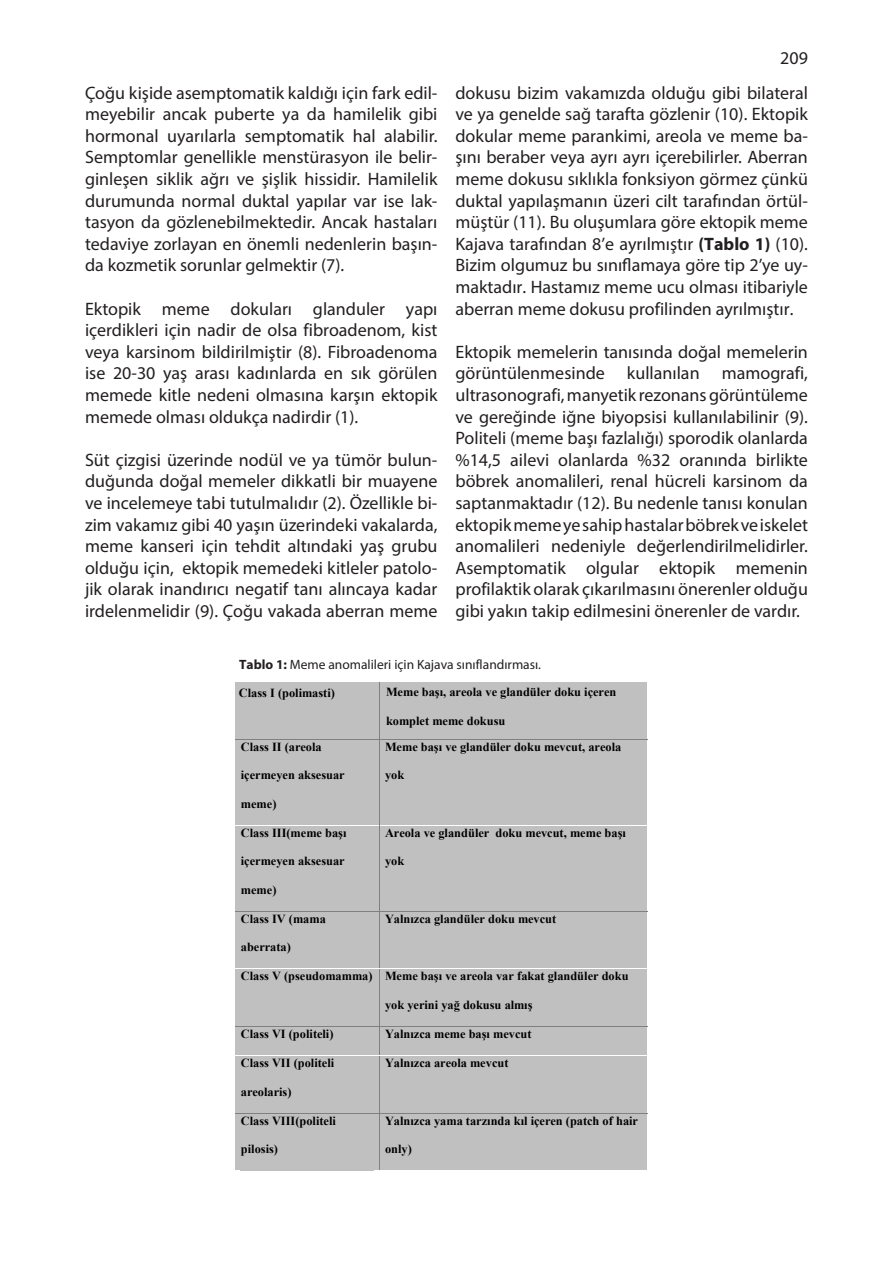
<style>
.page{position:relative;width:893px;height:1263px;background:#fff}
.page>*{position:absolute;margin:0;border:0;box-sizing:border-box;transform-origin:0 0}
.t1{font:18px/21.6px "Myriad Pro";color:#231f20;text-align:justify}
.t2{font:13.5px "Myriad Pro";color:#231f20}
.t3{font:700 12.3px "Times New Roman";color:#000}
.s1{font-weight:700}
</style>
<div class="page">
<div style="left:235px;top:682px;width:144px;height:57px;background:#c0c0c0"></div>
<div style="left:379px;top:682px;width:268px;height:57px;background:#c0c0c0"></div>
<hr style="left:379px;top:682px;width:1px;height:57px;background:#808080">
<div style="left:235px;top:739px;width:144px;height:86px;background:#c0c0c0"></div>
<div style="left:379px;top:739px;width:268px;height:86px;background:#c0c0c0"></div>
<hr style="left:235px;top:739px;width:144px;height:1px;background:#808080">
<hr style="left:380px;top:739px;width:267px;height:1px;background:#808080">
<hr style="left:379px;top:739px;width:1px;height:86px;background:#808080">
<div style="left:235px;top:825px;width:144px;height:86px;background:#c0c0c0"></div>
<div style="left:379px;top:825px;width:268px;height:86px;background:#c0c0c0"></div>
<hr style="left:235px;top:825px;width:144px;height:1px;background:#fff">
<hr style="left:380px;top:825px;width:267px;height:1px;background:#fff">
<hr style="left:379px;top:825px;width:1px;height:86px;background:#808080">
<div style="left:235px;top:911px;width:144px;height:57px;background:#c0c0c0"></div>
<div style="left:379px;top:911px;width:268px;height:57px;background:#c0c0c0"></div>
<hr style="left:235px;top:911px;width:144px;height:1px;background:#808080">
<hr style="left:380px;top:911px;width:267px;height:1px;background:#808080">
<hr style="left:379px;top:911px;width:1px;height:57px;background:#808080">
<div style="left:235px;top:969px;width:144px;height:57px;background:#c0c0c0"></div>
<div style="left:379px;top:969px;width:268px;height:57px;background:#c0c0c0"></div>
<hr style="left:379px;top:969px;width:1px;height:57px;background:#808080">
<div style="left:235px;top:1027px;width:144px;height:28px;background:#c0c0c0"></div>
<div style="left:379px;top:1027px;width:268px;height:28px;background:#c0c0c0"></div>
<hr style="left:235px;top:1026px;width:144px;height:1px;background:#808080">
<hr style="left:380px;top:1026px;width:267px;height:1px;background:#808080">
<div style="left:235px;top:1056px;width:144px;height:57px;background:#c0c0c0"></div>
<div style="left:379px;top:1056px;width:268px;height:57px;background:#c0c0c0"></div>
<svg style="left:379px;top:1026px;width:1px;height:29px"></svg>
<hr style="left:379px;top:1056px;width:1px;height:57px;background:#808080">
<div style="left:235px;top:1113px;width:144px;height:57px;background:#c0c0c0"></div>
<div style="left:379px;top:1113px;width:268px;height:57px;background:#c0c0c0"></div>
<hr style="left:235px;top:1113px;width:144px;height:1px;background:#808080">
<hr style="left:380px;top:1113px;width:267px;height:1px;background:#808080">
<hr style="left:379px;top:1113px;width:1px;height:57px;background:#808080">
<p class="t1" style="left:780px;top:47px;width:29px">209</p>
<p class="t1" style="left:85px;top:81px;width:354px">Çoğu kişide asemptomatik kaldığı için fark edil&shy;meyebilir ancak puberte ya da hamilelik gibi hormonal uyarılarla semptomatik hal alabilir.<br>Semptomlar genellikle menstürasyon ile belir&shy;ginleşen siklik ağrı ve şişlik hissidir. Hamilelik durumunda normal duktal yapılar var ise lak&shy;tasyon da gözlenebilmektedir. Ancak hastaları tedaviye zorlayan en önemli nedenlerin başın&shy;da kozmetik sorunlar gelmektir (7).</p>
<p class="t1" style="left:85px;top:297px;width:354px">Ektopik meme dokuları glanduler yapı içerdikleri için nadir de olsa fibroadenom, kist veya karsinom bildirilmiştir (8). Fibroadenoma ise 20-30 yaş arası kadınlarda en sık görülen memede kitle nedeni olmasına karşın ektopik memede olması oldukça nadirdir (1).</p>
<p class="t1" style="left:85px;top:449px;width:354px">Süt çizgisi üzerinde nodül ve ya tümör bulun&shy;duğunda doğal memeler dikkatli bir muayene ve incelemeye tabi tutulmalıdır (2). Özellikle bi&shy;zim vakamız gibi 40 yaşın üzerindeki vakalarda, meme kanseri için tehdit altındaki yaş grubu olduğu için, ektopik memedeki kitleler patolo&shy;jik olarak inandırıcı negatif tanı alıncaya kadar irdelenmelidir (9). Çoğu vakada aberran meme</p>
<p class="t1" style="left:455px;top:81px;width:354px">dokusu bizim vakamızda olduğu gibi bilateral ve ya genelde sağ tarafta gözlenir (10). Ektopik dokular meme parankimi, areola ve meme ba&shy;şını beraber veya ayrı ayrı içerebilirler. Aberran meme dokusu sıklıkla fonksiyon görmez çünkü duktal yapılaşmanın üzeri cilt tarafından örtül&shy;müştür (11). Bu oluşumlara göre ektopik meme Kajava tarafından 8’e ayrılmıştır <span class="s1">(Tablo 1)</span> (10).<br>Bizim olgumuz bu sınıflamaya göre tip 2’ye uy&shy;maktadır. Hastamız meme ucu olması itibariyle aberran meme dokusu profilinden ayrılmıştır.</p>
<p class="t1" style="left:455px;top:341px;width:354px">Ektopik memelerin tanısında doğal memelerin görüntülenmesinde kullanılan mamografi, ultrasonografi, manyetik rezonans görüntüleme ve gereğinde iğne biyopsisi kullanılabilinir (9).<br>Politeli (meme başı fazlalığı) sporodik olanlarda %14,5 ailevi olanlarda %32 oranında birlikte böbrek anomalileri, renal hücreli karsinom da saptanmaktadır (12). Bu nedenle tanısı konulan ektopik meme ye sahip hastalar böbrek ve iskelet anomalileri nedeniyle değerlendirilmelidirler.<br>Asemptomatik olgular ektopik memenin profilaktik olarak çıkarılmasını önerenler olduğu gibi yakın takip edilmesini önerenler de vardır.</p>
<p class="t2" style="left:239px;top:656px;width:303px"><span class="s1">Tablo 1:</span> Meme anomalileri için Kajava sınıflandırması.</p>
<p class="t3" style="left:239px;top:684px;width:98px">Class I (polimasti)</p>
<p class="t3" style="left:386px;top:683px;width:232px">Meme başı, areola ve glandüler doku içeren</p>
<p class="t3" style="left:386px;top:711px;width:121px">komplet meme dokusu</p>
<p class="t3" style="left:241px;top:738px;width:82px">Class II (areola</p>
<p class="t3" style="left:241px;top:766px;width:105px">içermeyen aksesuar</p>
<p class="t3" style="left:241px;top:795px;width:37px">meme)</p>
<p class="t3" style="left:385px;top:738px;width:238px">Meme başı ve glandüler doku mevcut, areola</p>
<p class="t3" style="left:385px;top:766px;width:21px">yok</p>
<p class="t3" style="left:241px;top:824px;width:107px">Class III(meme başı</p>
<p class="t3" style="left:241px;top:852px;width:105px">içermeyen aksesuar</p>
<p class="t3" style="left:241px;top:881px;width:37px">meme)</p>
<p class="t3" style="left:241px;top:910px;width:87px">Class IV (mama</p>
<p class="t3" style="left:241px;top:938px;width:51px">aberrata)</p>
<p class="t3" style="left:385px;top:824px;width:242px">Areola ve glandüler doku mevcut, meme başı</p>
<p class="t3" style="left:385px;top:852px;width:21px">yok</p>
<p class="t3" style="left:385px;top:910px;width:173px">Yalnızca glandüler doku mevcut</p>
<p class="t3" style="left:241px;top:967px;width:389px">Class V (pseudomamma) Meme başı ve areola var fakat glandüler doku</p>
<p class="t3" style="left:385px;top:996px;width:149px">yok yerini yağ dokusu almış</p>
<p class="t3" style="left:241px;top:1025px;width:94px">Class VI (politeli)</p>
<p class="t3" style="left:385px;top:1025px;width:148px">Yalnızca meme başı mevcut</p>
<p class="t3" style="left:241px;top:1054px;width:95px">Class VII (politeli</p>
<p class="t3" style="left:241px;top:1083px;width:52px">areolaris)</p>
<p class="t3" style="left:385px;top:1054px;width:125px">Yalnızca areola mevcut</p>
<p class="t3" style="left:241px;top:1112px;width:97px">Class VIII(politeli</p>
<p class="t3" style="left:241px;top:1140px;width:39px">pilosis)</p>
<p class="t3" style="left:385px;top:1112px;width:254px">Yalnızca yama tarzında kıl içeren (patch of hair</p>
<p class="t3" style="left:385px;top:1140px;width:28px">only)</p>
</div>
